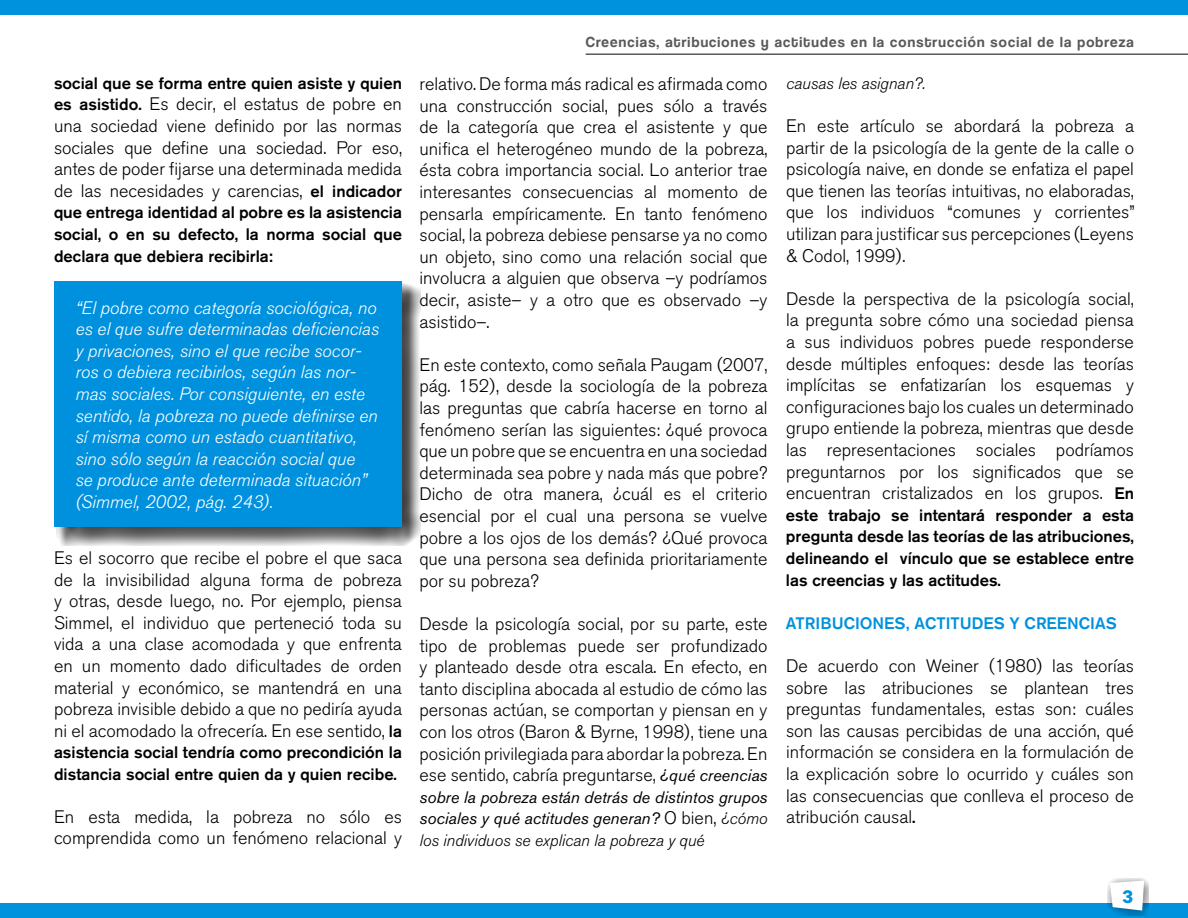
<style>
.page{position:relative;width:1188px;height:918px;background:#fff}
.page>*{position:absolute;margin:0;border:0;box-sizing:border-box;transform-origin:0 0}
.t1{font:300 18px/21.6px "Akzidenz Grotesk BQ";color:#000;text-align:justify}
.t2{font:italic 300 18px/21.6px "Akzidenz Grotesk BQ";color:#fff}
.t3{font:700 18px "Novecentowide";color:#0092dd}
.t4{font:500 16.5px/21.6px "Akzidenz Grotesk BQ";color:#000;text-align:justify}
.t5{font:italic 16.5px/21.6px "Akzidenz Grotesk BQ";color:#000;text-align:justify}
.t6{font:500 16.5px "Akzidenz Grotesk BQ";color:#0091de}
.t7{font:italic 300 16.5px "Akzidenz Grotesk BQ";color:#000}
.t8{font:15px "Coolvetica Rg";letter-spacing:.08em;color:#58595b}
.s1{font-weight:500;font-size:16.5px}
.s2{font-weight:400;font-style:italic;font-size:16.5px}
.s3{font-weight:300;font-style:normal;font-size:18px}
.s4{font-weight:300}
</style>
<div class="page">
<div style="left:0;top:903px;width:1188px;height:15px;background:#0092dd"></div>
<div style="left:0;top:0;width:1188px;height:15px;background:#0092dd"></div>
<div style="left:1107px;top:878px;width:42px;height:38px;background:#000;opacity:.5"></div>
<svg style="left:1110px;top:881px;width:34px;height:30px"></svg>
<hr style="left:586px;top:53px;width:602px;height:2px;background:#58595b">
<div style="left:57px;top:283px;width:364px;height:263px;background:#000;opacity:.75"></div>
<div style="left:54px;top:281px;width:348px;height:245px;background:#0091de"></div>
<p class="t4" style="left:54px;top:72px;width:350px">social que se forma entre quien asiste y quien</p>
<p class="t1" style="left:54px;top:94px;width:350px"><span class="s1">es asistido.</span> Es decir, el estatus de pobre en una sociedad viene definido por las normas sociales que define una sociedad. Por eso, antes de poder fijarse una determinada medida de las necesidades y carencias, <span class="s1">el indicador</span></p>
<p class="t4" style="left:54px;top:202px;width:349px">que entrega identidad al pobre es la asistencia social, o en su defecto, la norma social que declara que debiera recibirla:</p>
<p class="t2" style="left:76px;top:297px;width:305px">“El pobre como categoría sociológica, no es el que sufre determinadas deficiencias y privaciones, sino el que recibe socor&shy;ros o debiera recibirlos, según las nor&shy;mas sociales. Por consiguiente, en este sentido, la pobreza no puede definirse en sí misma como un estado cuantitativo, sino sólo según la reacción social que<br>se produce ante determinada situación” (Simmel, 2002, pág. 243).</p>
<p class="t1" style="left:54px;top:547px;width:350px">Es el socorro que recibe el pobre el que saca de la invisibilidad alguna forma de pobreza y otras, desde luego, no. Por ejemplo, piensa Simmel, el individuo que perteneció toda su vida a una clase acomodada y que enfrenta en un momento dado dificultades de orden material y económico, se mantendrá en una pobreza invisible debido a que no pediría ayuda ni el acomodado la ofrecería. En ese sentido, <span class="s1">la</span></p>
<p class="t4" style="left:54px;top:742px;width:349px">asistencia social tendría como precondición la distancia social entre quien da y quien recibe.</p>
<p class="t1" style="left:54px;top:806px;width:349px">En esta medida, la pobreza no sólo es comprendida como un fenómeno relacional y</p>
<p class="t8" style="left:586px;top:33px;width:550px">Creencias, atribuciones y actitudes en la construcción social de la pobreza</p>
<p class="t1" style="left:420px;top:73px;width:350px">relativo. De forma más radical es afirmada como una construcción social, pues sólo a través de la categoría que crea el asistente y que unifica el heterogéneo mundo de la pobreza, ésta cobra importancia social. Lo anterior trae interesantes consecuencias al momento de pensarla empíricamente. En tanto fenómeno social, la pobreza debiese pensarse ya no como un objeto, sino como una relación social que involucra a alguien que observa –y podríamos decir, asiste– y a otro que es observado –y asistido–.</p>
<p class="t1" style="left:420px;top:354px;width:350px">En este contexto, como señala Paugam (2007, pág. 152), desde la sociología de la pobreza las preguntas que cabría hacerse en torno al fenómeno serían las siguientes: ¿qué provoca que un pobre que se encuentra en una sociedad determinada sea pobre y nada más que pobre?<br>Dicho de otra manera, ¿cuál es el criterio esencial por el cual una persona se vuelve pobre a los ojos de los demás? ¿Qué provoca que una persona sea definida prioritariamente por su pobreza?</p>
<p class="t1" style="left:420px;top:613px;width:350px">Desde la psicología social, por su parte, este tipo de problemas puede ser profundizado y planteado desde otra escala. En efecto, en tanto disciplina abocada al estudio de cómo las personas actúan, se comportan y piensan en y con los otros (Baron &amp; Byrne, 1998), tiene una posición privilegiada para abordar la pobreza. En ese sentido, cabría preguntarse, <span class="s2">¿qué creencias</span></p>
<p class="t5" style="left:420px;top:786px;width:350px">sobre la pobreza están detrás de distintos grupos sociales y qué actitudes generan? <span class="s3">O bien,</span> <span class="s4">¿cómo los individuos se explican la pobreza y qué</span></p>
<p class="t7" style="left:786px;top:74px;width:141px">causas les asignan?.</p>
<p class="t1" style="left:786px;top:115px;width:350px">En este artículo se abordará la pobreza a partir de la psicología de la gente de la calle o psicología naive, en donde se enfatiza el papel que tienen las teorías intuitivas, no elaboradas, que los individuos “comunes y corrientes” utilizan para justificar sus percepciones (Leyens &amp; Codol, 1999).</p>
<p class="t1" style="left:786px;top:288px;width:350px">Desde la perspectiva de la psicología social, la pregunta sobre cómo una sociedad piensa a sus individuos pobres puede responderse desde múltiples enfoques: desde las teorías implícitas se enfatizarían los esquemas y configuraciones bajo los cuales un determinado grupo entiende la pobreza, mientras que desde las representaciones sociales podríamos preguntarnos por los significados que se encuentran cristalizados en los grupos. <span class="s1">En</span></p>
<p class="t4" style="left:786px;top:504px;width:350px">este trabajo se intentará responder a esta pregunta desde las teorías de las atribuciones, delineando el vínculo que se establece entre las creencias y las actitudes.</p>
<p class="t6" style="left:786px;top:613px;width:21px">Atribuciones</p>
<p class="t6" style="left:906px;top:613px;width:20px">, actitudes</p>
<p class="t6" style="left:1010px;top:613px;width:27px">y creencias</p>
<p class="t1" style="left:786px;top:655px;width:350px">De acuerdo con Weiner (1980) las teorías sobre las atribuciones se plantean tres preguntas fundamentales, estas son: cuáles son las causas percibidas de una acción, qué información se considera en la formulación de la explicación sobre lo ocurrido y cuáles son las consecuencias que conlleva el proceso de atribución causal<span class="s1">.</span></p>
<p class="t3" style="left:1122px;top:886px;width:13px">3</p>
</div>
